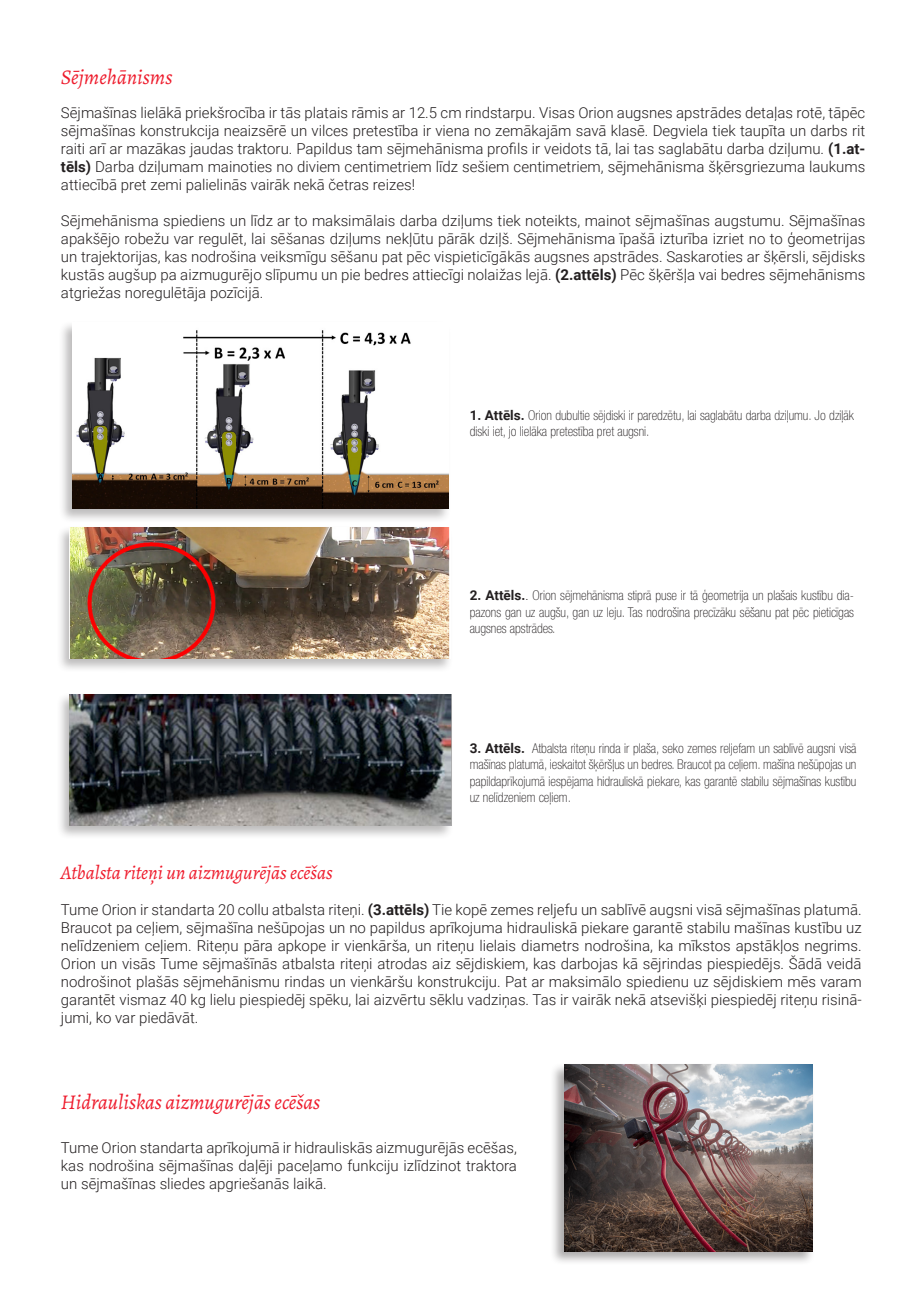
<style>
.page{position:relative;width:919px;height:1289px;background:#fff}
.page>*{position:absolute;margin:0;border:0;box-sizing:border-box;transform-origin:0 0}
.PerusRoboto{font:italic 21px "Alegreya";color:#ee1b2c}
.PerusRoboto-2{font:italic 19.5px "Alegreya";color:#ee1b2c}
.PerusRoboto-3{font:300 15px/18px "Roboto";color:#231f20;text-align:justify}
.Leipäteksti{font:100 condensed 13.5px/16.2px "Helvetica Neue LT Pro";color:#231f20}
.PerusRoboto-4{font:100 condensed 13.5px/16.2px "Helvetica Neue LT Pro";color:#231f20;text-align:justify}
.s1{font-weight:700}
.s2{font-family:"Roboto";font-weight:700;font-stretch:normal}
.s3{font-family:"Roboto";font-weight:300;font-stretch:normal}
</style>
<div class="page">
<div style="left:58px;top:321px;width:393px;height:202px;background:#231f20;opacity:.3"></div>
<img style="left:72px;top:322px;width:377px;height:186px">
<div style="left:56px;top:525px;width:397px;height:148px;background:#231f20;opacity:.3"></div>
<img style="left:70px;top:527px;width:380px;height:131px">
<div style="left:56px;top:692px;width:397px;height:148px;background:#231f20;opacity:.3"></div>
<img style="left:70px;top:694px;width:381px;height:131px">
<div style="left:550px;top:1062px;width:265px;height:203px;background:#231f20;opacity:.38"></div>
<img style="left:564px;top:1064px;width:248px;height:187px">
<p class="PerusRoboto" style="left:61px;top:63px;width:113px">Sējmehānisms</p>
<p class="PerusRoboto-3" style="left:61px;top:103px;width:805px">Sējmašīnas lielākā priekšrocība ir tās platais rāmis ar 12.5 cm rindstarpu. Visas Orion augsnes apstrādes detaļas rotē, tāpēc sējmašīnas konstrukcija neaizsērē un vilces pretestība ir viena no zemākajām savā klasē. Degviela tiek taupīta un darbs rit raiti arī ar mazākas jaudas traktoru. Papildus tam sējmehānisma profils ir veidots tā, lai tas saglabātu darba dziļumu. <span class="s1">(1.at&shy;tēls)</span> Darba dziļumam mainoties no diviem centimetriem līdz sešiem centimetriem, sējmehānisma šķērsgriezuma laukums attiecībā pret zemi palielinās vairāk nekā četras reizes!</p>
<p class="PerusRoboto-3" style="left:61px;top:211px;width:805px">Sējmehānisma spiediens un līdz ar to maksimālais darba dziļums tiek noteikts, mainot sējmašīnas augstumu. Sējmašīnas apakšējo robežu var regulēt, lai sēšanas dziļums nekļūtu pārāk dziļš. Sējmehānisma īpašā izturība izriet no to ģeometrijas un trajektorijas, kas nodrošina veiksmīgu sēšanu pat pēc vispieticīgākās augsnes apstrādes. Saskaroties ar šķērsli, sējdisks kustās augšup pa aizmugurējo slīpumu un pie bedres attiecīgi nolaižas lejā. <span class="s1">(2.attēls)</span> Pēc šķēršļa vai bedres sējmehānisms atgriežas noregulētāja pozīcijā.</p>
<p class="Leipäteksti" style="left:469px;top:408px;width:386px"><span class="s2">1. Attēls.</span> Orion dubultie sējdiski ir paredzētu, lai saglabātu darba dziļumu. Jo dziļāk diski iet, jo lielāka pretestība pret augsni.</p>
<p class="Leipäteksti" style="left:469px;top:588px;width:386px;text-align:justify"><span class="s2">2. Attēls.</span><span class="s3">.</span> Orion sējmehānisma stiprā puse ir tā ģeometrija un plašais kustību dia&shy;pazons gan uz augšu, gan uz leju. Tas nodrošina precīzāku sēšanu pat pēc pieticīgas augsnes apstrādes.</p>
<p class="PerusRoboto-4" style="left:469px;top:740px;width:388px"><span class="s2">3. Attēls.</span> Atbalsta riteņu rinda ir plaša, seko zemes reljefam un sablīvē augsni visā mašīnas platumā, ieskaitot šķēršļus un bedres. Braucot pa ceļiem. mašīna nešūpojas un papildaprīkojumā iespējama hidrauliskā piekare, kas garantē stabilu sējmašīnas kustību uz nelīdzeniem ceļiem.</p>
<p class="PerusRoboto-2" style="left:61px;top:859px;width:273px">Atbalsta riteņi un aizmugurējās ecēšas</p>
<p class="PerusRoboto-3" style="left:61px;top:900px;width:802px">Tume Orion ir standarta 20 collu atbalsta riteņi. <span class="s1">(3.attēls)</span> Tie kopē zemes reljefu un sablīvē augsni visā sējmašīnas platumā.<br>Braucot pa ceļiem, sējmašīna nešūpojas un no papildus aprīkojuma hidrauliskā piekare garantē stabilu mašīnas kustību uz nelīdzeniem ceļiem. Riteņu pāra apkope ir vienkārša, un riteņu lielais diametrs nodrošina, ka mīkstos apstākļos negrims.<br>Orion un visās Tume sējmašīnās atbalsta riteņi atrodas aiz sējdiskiem, kas darbojas kā sējrindas piespiedējs. Šādā veidā nodrošinot plašās sējmehānismu rindas un vienkāršu konstrukciju. Pat ar maksimālo spiedienu uz sējdiskiem mēs varam garantēt vismaz 40 kg lielu piespiedēj spēku, lai aizvērtu sēklu vadziņas. Tas ir vairāk nekā atsevišķi piespiedēj riteņu risinā&shy;jumi, ko var piedāvāt.</p>
<p class="PerusRoboto" style="left:61px;top:1088px;width:261px">Hidrauliskas aizmugurējās ecēšas</p>
<p class="PerusRoboto-3" style="left:61px;top:1137px;width:457px">Tume Orion standarta aprīkojumā ir hidrauliskās aizmugurējās ecēšas, kas nodrošina sējmašīnas daļēji paceļamo funkciju izlīdzinot traktora un sējmašīnas sliedes apgriešanās laikā.</p>
</div>
